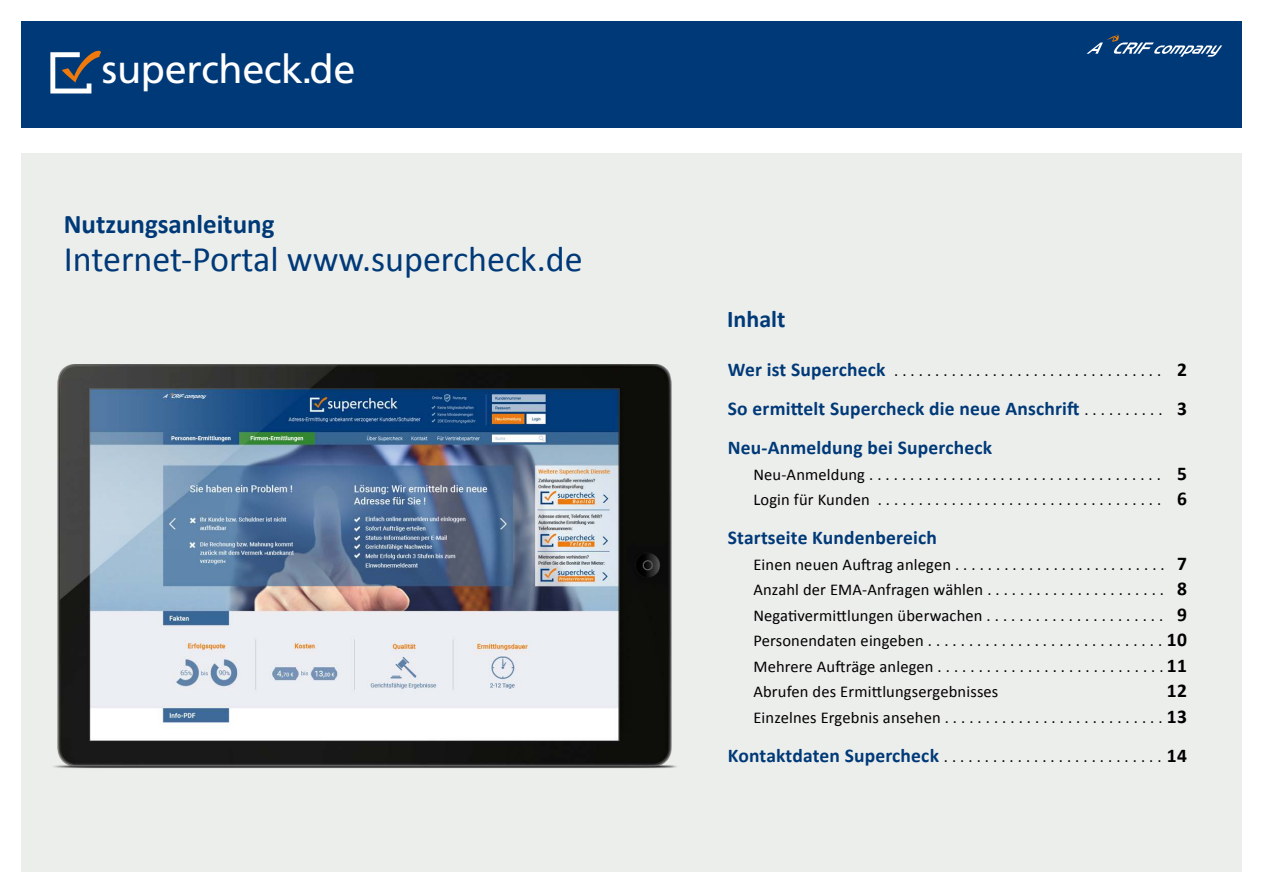
<style>
.page{position:relative;width:1263px;height:893px;background:#fff}
.page>*{position:absolute;margin:0;border:0;box-sizing:border-box;transform-origin:0 0}
.t1{font:39.6px "Frutiger";letter-spacing:-.01em;color:#fff}
.t2{font:36px "Calibri";color:#003978}
.t3{font:700 27px "Calibri";color:#003978}
.t4{font:700 24px "Calibri";color:#003978}
.t5{font:700 19.5px/39px "Calibri";letter-spacing:.01em;color:#003978}
.t6{font:700 19.5px "Calibri";color:#000}
.t7{font:16.5px/25.5px "Calibri";letter-spacing:.01em;color:#000}
.s1{font-weight:700;font-size:19.5px;color:#003978}
.s2{font-weight:700;font-size:19.5px}
.s3{font-weight:400;font-size:16.5px;color:#000}
.s4{color:#000}
</style>
<div class="page">
<div style="left:21px;top:21px;width:1221px;height:107px;background:#003978"></div>
<div style="left:21px;top:154px;width:1221px;height:718px;background:#eceeeb"></div>
<img style="left:53px;top:364px;width:624px;height:405px">
<svg style="left:1086px;top:34px;width:136px;height:23px"></svg>
<svg style="left:50px;top:50px;width:51px;height:43px"></svg>
<h1 class="t1" style="left:102px;top:46px;width:255px">supercheck.de</h1>
<h3 class="t3" style="left:64px;top:205px;width:212px">Nutzungsanleitung</h3>
<h2 class="t2" style="left:64px;top:234px;width:520px">Internet-Portal www.supercheck.de</h2>
<h3 class="t4" style="left:727px;top:302px;width:60px">Inhalt</h3>
<p class="t7" style="left:728px;top:357px;width:461px"><span class="s1">Wer ist Supercheck</span> . . . . . . . . . . . . . . . . . . . . . . . . . . . . . . . . . <span class="s2">2</span></p>
<p class="t5" style="left:728px;top:388px;width:461px">So ermittelt Supercheck die neue Anschrift <span class="s3">. . . . . . . . . .</span> <span class="s4">3<br></span>Neu-Anmeldung bei Supercheck</p>
<p class="t7" style="left:753px;top:461px;width:435px">Neu-Anmeldung . . . . . . . . . . . . . . . . . . . . . . . . . . . . . . . . . . . . <span class="s2">5<br></span>Login für Kunden . . . . . . . . . . . . . . . . . . . . . . . . . . . . . . . . . . . <span class="s2">6</span></p>
<p class="t5" style="left:728px;top:517px;width:211px">Startseite Kundenbereich</p>
<p class="t7" style="left:753px;top:551px;width:435px;text-align:justify">EinenneuenAuftraganlegen.......................... <span class="s2">7<br></span>Anzahl der EMA-Anfragen wählen . . . . . . . . . . . . . . . . . . . . . . <span class="s2">8<br></span>Negativermittlungen überwachen . . . . . . . . . . . . . . . . . . . . . . <span class="s2">9<br></span>Personendateneingeben.............................<span class="s2">10<br></span>MehrereAufträgeanlegen............................ <span class="s2">11<br></span>Abrufen des Ermittlungsergebnisses</p>
<p class="t6" style="left:1167px;top:677px;width:21px">12</p>
<p class="t7" style="left:753px;top:704px;width:435px">EinzelnesErgebnisansehen........................... <span class="s2">13</span></p>
<p class="t7" style="left:728px;top:743px;width:461px"><span class="s1">Kontaktdaten Supercheck</span> . . . . . . . . . . . . . . . . . . . . . . . . . . . <span class="s2">14</span></p>
</div>
